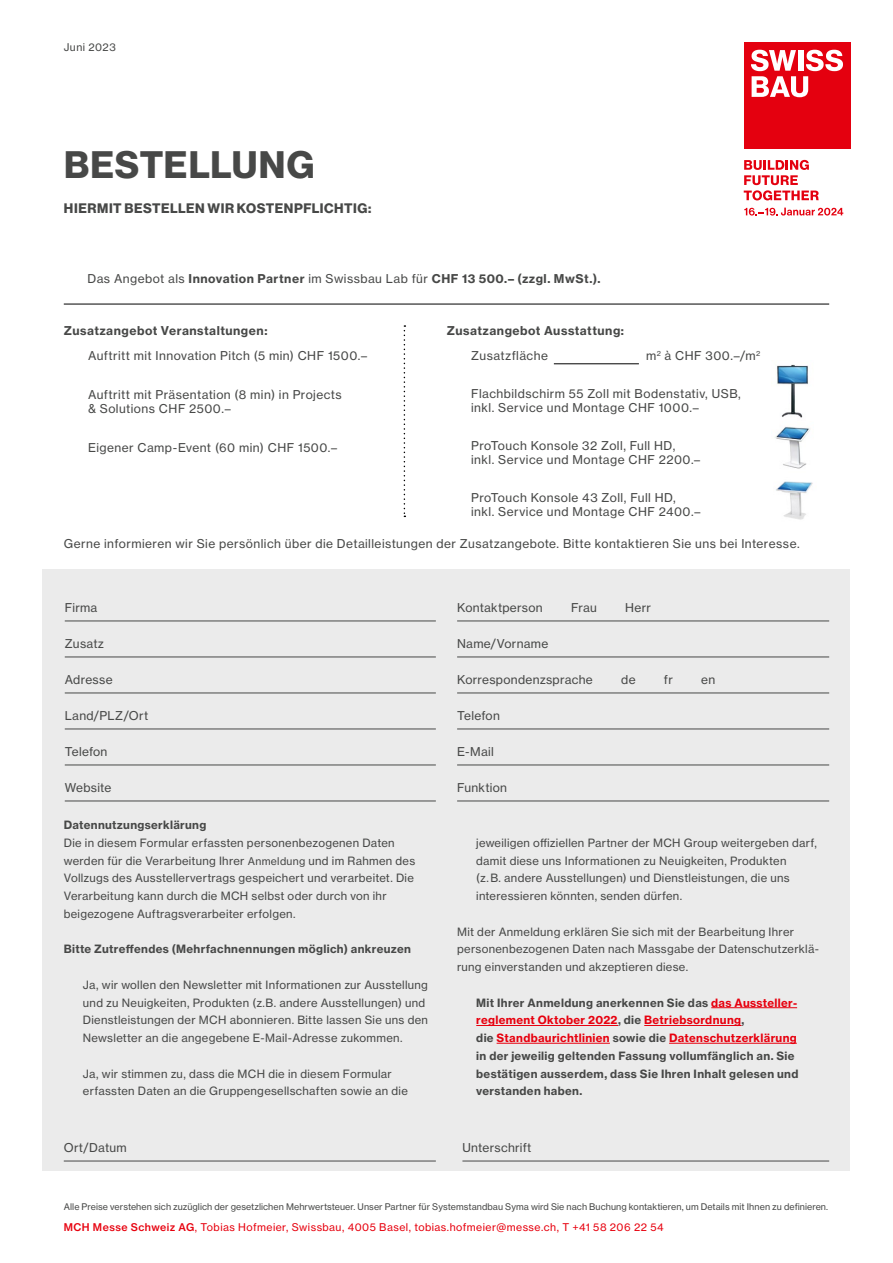
<style>
.page{position:relative;width:893px;height:1263px;background:#fff}
.page>*{position:absolute;margin:0;border:0;box-sizing:border-box;transform-origin:0 0}
.t1{font:37.5px "N Haas Grotesk DS Pro 75 Bd";letter-spacing:.025em;color:#474847}
.t2{font:13.5px "N Haas Grotesk DS Pro 75 Bd";letter-spacing:.04em;color:#474847}
.t3{font:12px/14.4px "N Haas Grotesk TX Pro 55 Rg";letter-spacing:.035em;color:#474847}
.t4{font:12px "N Haas Grotesk TX Pro 75 Bd";letter-spacing:.04em;color:#474847}
.t5{font:12px "N Haas Grotesk TX Pro 55 Rg";letter-spacing:.015em;color:#474847}
.t6{font:11.25px/17.7px "N Haas Grotesk TX Pro 55 Rg";letter-spacing:.025em;color:#474847}
.t7{font:11.25px/17.7px "N Haas Grotesk TX Pro 75 Bd";letter-spacing:.03em;color:#474847}
.t8{font:10.5px "N Haas Grotesk TX Pro 55 Rg";letter-spacing:.045em;color:#e7000e}
.t9{font:10.5px "N Haas Grotesk TX Pro 55 Rg";letter-spacing:.045em;color:#474847}
.t10{font:9px "N Haas Grotesk TX Pro 55 Rg";letter-spacing:.005em;color:#474847}
.s1{font-family:"N Haas Grotesk TX Pro 55 Rg"}
.s2{font-size:10.5px}
.s3{color:#e7000e}
.s4{font-family:"N Haas Grotesk TX Pro 65 Md"}
</style>
<div class="page">
<div style="left:744px;top:43px;width:106px;height:106px;background:#e4000f"></div>
<svg style="left:744px;top:160px;width:75px;height:40px"></svg>
<svg style="left:751px;top:50px;width:92px;height:47px"></svg>
<svg style="left:744px;top:208px;width:99px;height:8px"></svg>
<div style="left:43px;top:569px;width:807px;height:602px;background:#ebebeb"></div>
<hr style="left:65px;top:621px;width:371px;height:1px;background:#474847">
<hr style="left:65px;top:657px;width:371px;height:1px;background:#474847">
<hr style="left:65px;top:693px;width:371px;height:1px;background:#474847">
<hr style="left:65px;top:729px;width:371px;height:1px;background:#474847">
<hr style="left:65px;top:765px;width:371px;height:1px;background:#474847">
<hr style="left:65px;top:801px;width:371px;height:1px;background:#474847">
<hr style="left:457px;top:621px;width:372px;height:1px;background:#474847">
<hr style="left:457px;top:657px;width:372px;height:1px;background:#474847">
<hr style="left:457px;top:693px;width:372px;height:1px;background:#474847">
<hr style="left:457px;top:729px;width:372px;height:1px;background:#474847">
<hr style="left:457px;top:765px;width:372px;height:1px;background:#474847">
<hr style="left:457px;top:801px;width:372px;height:1px;background:#474847">
<hr style="left:64px;top:1161px;width:372px;height:1px;background:#474847">
<hr style="left:462px;top:1161px;width:367px;height:1px;background:#474847">
<hr style="left:711px;top:1007px;width:86px;height:1px;background:#e7000e">
<hr style="left:476px;top:1025px;width:142px;height:1px;background:#e7000e">
<hr style="left:644px;top:1025px;width:97px;height:1px;background:#e7000e">
<hr style="left:497px;top:1043px;width:113px;height:1px;background:#e7000e">
<hr style="left:669px;top:1043px;width:128px;height:1px;background:#e7000e">
<hr style="left:64px;top:304px;width:765px;height:1px;background:#000">
<svg style="left:404px;top:325px;width:1px;height:192px"></svg>
<img style="left:775px;top:364px;width:35px;height:105px">
<img style="left:776px;top:481px;width:37px;height:39px">
<hr style="left:554px;top:364px;width:85px;height:1px;background:#000">
<p class="t9" style="left:64px;top:40px;width:53px">Juni 2023</p>
<h1 class="t1" style="left:64px;top:143px;width:252px">BESTELLUNG</h1>
<p class="t2" style="left:64px;top:200px;width:309px">HIERMIT BESTELLEN WIR KOSTENPFLICHTIG:</p>
<p class="t4" style="left:87px;top:271px;width:515px"><span class="s1">Das Angebot als</span> Innovation Partner <span class="s1">im Swissbau Lab für</span> CHF 13 500.– (zzgl. MwSt.).</p>
<p class="t4" style="left:64px;top:323px;width:205px">Zusatzangebot Veranstaltungen:</p>
<p class="t3" style="left:88px;top:349px;width:281px">Auftritt mit Innovation Pitch (5 min) CHF 1500.–</p>
<p class="t3" style="left:88px;top:387px;width:255px">Auftritt mit Präsentation (8 min) in Projects &amp; Solutions CHF 2500.–</p>
<p class="t3" style="left:88px;top:440px;width:251px">Eigener Camp-Event (60 min) CHF 1500.–</p>
<p class="t4" style="left:447px;top:323px;width:179px">Zusatzangebot Ausstattung:</p>
<p class="t3" style="left:471px;top:349px;width:78px">Zusatzfläche</p>
<p class="t3" style="left:646px;top:349px;width:116px">m<sup>2</sup> à CHF 300.–/m<sup>2</sup></p>
<p class="t3" style="left:471px;top:386px;width:271px">Flachbildschirm 55 Zoll mit Bodenstativ, USB, inkl. Service und Montage CHF 1000.–</p>
<p class="t3" style="left:471px;top:438px;width:231px">ProTouch Konsole 32 Zoll, Full HD, inkl. Service und Montage CHF 2200.–</p>
<p class="t3" style="left:471px;top:490px;width:231px">ProTouch Konsole 43 Zoll, Full HD, inkl. Service und Montage CHF 2400.–</p>
<p class="t3" style="left:64px;top:536px;width:737px">Gerne informieren wir Sie persönlich über die Detailleistungen der Zusatzangebote. Bitte kontaktieren Sie uns bei Interesse.</p>
<p class="t3" style="left:65px;top:600px;width:34px">Firma</p>
<p class="t3" style="left:65px;top:636px;width:41px">Zusatz</p>
<p class="t3" style="left:65px;top:672px;width:49px">Adresse</p>
<p class="t3" style="left:65px;top:708px;width:85px">Land/PLZ/Ort</p>
<p class="t5" style="left:65px;top:744px;width:44px">Telefon</p>
<p class="t3" style="left:65px;top:780px;width:48px">Website</p>
<p class="t7" style="left:64px;top:816px;width:144px">Datennutzungserklärung</p>
<p class="t6" style="left:64px;top:834px;width:353px">Die in diesem Formular erfassten personenbezogenen Daten werden für die Verarbeitung Ihrer <span class="s2">Anmeldung</span> und im Rahmen des Vollzugs des Ausstellervertrags gespeichert und verarbeitet. Die Verarbeitung kann durch die MCH selbst oder durch von ihr beigezogene Auftragsverarbeiter erfolgen.</p>
<p class="t7" style="left:64px;top:940px;width:349px">Bitte Zutreffendes (Mehrfachnennungen möglich) ankreuzen</p>
<p class="t6" style="left:83px;top:976px;width:347px">Ja, wir wollen den Newsletter mit Informationen zur Ausstellung und zu Neuigkeiten, Produkten (z.B. andere Ausstellungen) und Dienstleistungen der MCH abonnieren. Bitte lassen Sie uns den Newsletter an die angegebene E-Mail-Adresse zukommen.</p>
<p class="t6" style="left:83px;top:1064px;width:326px">Ja, wir stimmen zu, dass die MCH die in diesem Formular erfassten Daten an die Gruppengesellschaften sowie an die</p>
<p class="t3" style="left:457px;top:600px;width:87px">Kontaktperson</p>
<p class="t3" style="left:571px;top:600px;width:27px">Frau</p>
<p class="t3" style="left:625px;top:600px;width:27px">Herr</p>
<p class="t3" style="left:457px;top:636px;width:93px">Name/Vorname</p>
<p class="t3" style="left:457px;top:672px;width:137px">Korrespondenzsprache</p>
<p class="t3" style="left:621px;top:672px;width:16px">de</p>
<p class="t3" style="left:664px;top:672px;width:10px">fr</p>
<p class="t3" style="left:701px;top:672px;width:16px">en</p>
<p class="t5" style="left:457px;top:708px;width:44px">Telefon</p>
<p class="t3" style="left:457px;top:744px;width:38px">E-Mail</p>
<p class="t3" style="left:457px;top:780px;width:51px">Funktion</p>
<p class="t6" style="left:476px;top:834px;width:342px">jeweiligen offiziellen Partner der MCH Group weitergeben darf, damit diese uns Informationen zu Neuigkeiten, Produkten<br>(z. B. andere Ausstellungen) und Dienstleistungen, die uns interessieren könnten, senden dürfen.</p>
<p class="t6" style="left:457px;top:922px;width:363px">Mit der Anmeldung erklären Sie sich mit der Bearbeitung Ihrer personenbezogenen Daten nach Massgabe der Datenschutzerklä&shy;rung einverstanden und akzeptieren diese.</p>
<p class="t7" style="left:476px;top:993px;width:324px">Mit Ihrer Anmeldung anerkennen Sie das <span class="s3">das Aussteller&shy;reglement Oktober 2022</span>, die <span class="s3">Betriebsordnung</span>,<br>die <span class="s3">Standbaurichtlinien</span> sowie die <span class="s3">Datenschutzerklärung </span>in der jeweilig geltenden Fassung vollumfänglich an. Sie bestätigen ausserdem, dass Sie Ihren Inhalt gelesen und verstanden haben.</p>
<p class="t3" style="left:64px;top:1140px;width:64px">Ort/Datum</p>
<p class="t3" style="left:462px;top:1140px;width:71px">Unterschrift</p>
<p class="t10" style="left:64px;top:1201px;width:766px">Alle Preise verstehen sich zuzüglich der gesetzlichen Mehrwertsteuer. Unser Partner für Systemstandbau Syma wird Sie nach Buchung kontaktieren, um Details mit Ihnen zu definieren.</p>
<p class="t8" style="left:64px;top:1220px;width:601px"><span class="s4">MCH Messe Schweiz AG</span>, Tobias Hofmeier, Swissbau, 4005 Basel, tobias.hofmeier@messe.ch, T +41 58 206 22 54</p>
</div>
